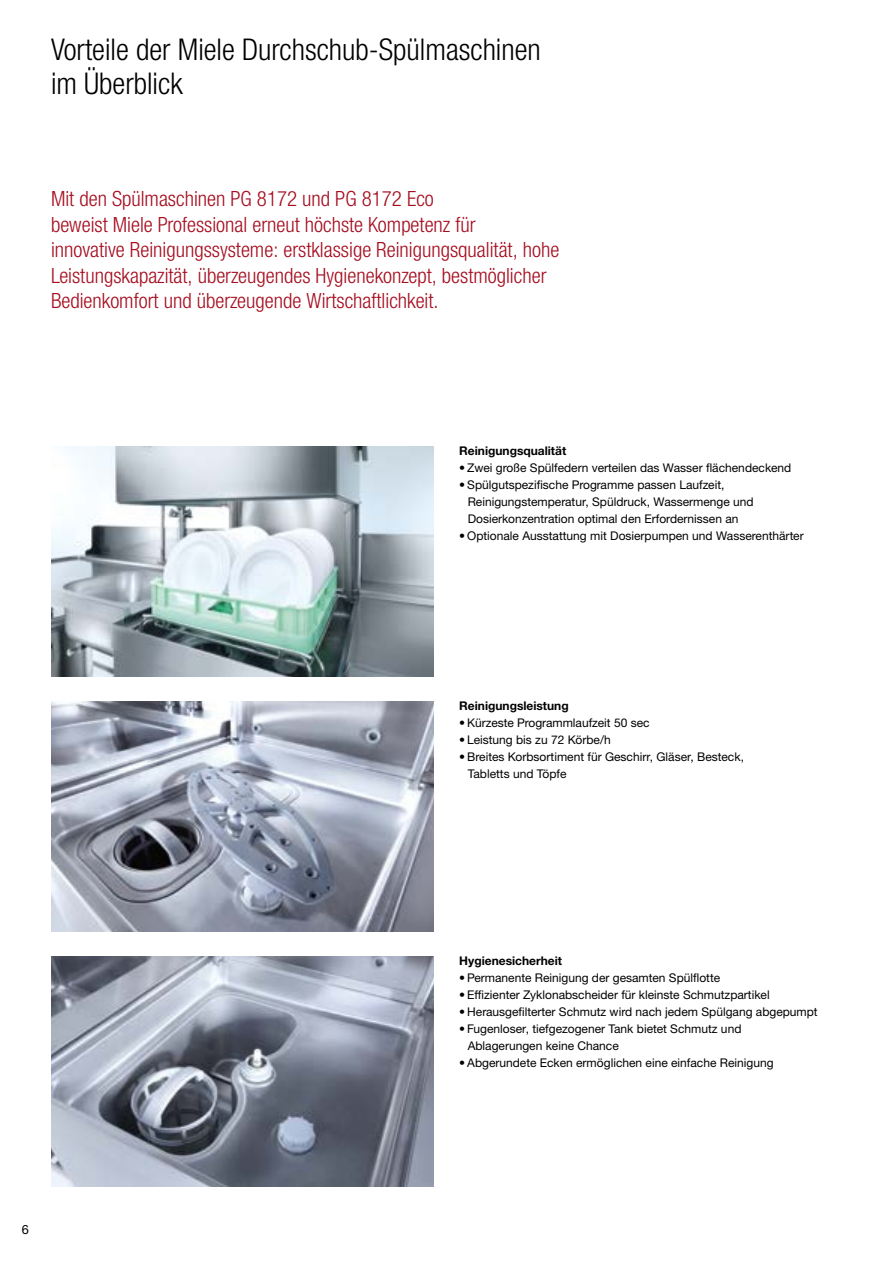
<style>
.page{position:relative;width:893px;height:1263px;background:#fff}
.page>*{position:absolute;margin:0;border:0;box-sizing:border-box;transform-origin:0 0}
.t1{font:300 condensed 30px/34px "Helvetica Neue LTW1 G";color:#000}
.t2{font:300 condensed 21px/25.5px "Helvetica Neue LTW1 G";color:#a60d1f}
.t3{font:12.75px "Helvetica Neue LTW1 G";color:#000}
.t4{font:12px/17px "Helvetica Neue LTW1 G";color:#000}
.t5{font:700 12px "Helvetica Neue LTW1 G";color:#000}
</style>
<div class="page">
<img style="left:51px;top:446px;width:383px;height:230px">
<img style="left:51px;top:702px;width:383px;height:229px">
<img style="left:51px;top:957px;width:383px;height:229px">
<h1 class="t1" style="left:51px;top:32px;width:491px">Vorteile der Miele Durchschub-Spülmaschinen im Überblick</h1>
<p class="t2" style="left:51px;top:186px;width:510px">Mit den Spülmaschinen PG 8172 und PG 8172 Eco<br>beweist Miele Professional erneut höchste Kompetenz für<br>innovative Reinigungssysteme: erstklassige Reinigungsqualität, hohe Leistungskapazität, überzeugendes Hygienekonzept, bestmöglicher Bedienkomfort und überzeugende Wirtschaftlichkeit.</p>
<p class="t5" style="left:459px;top:443px;width:109px">Reinigungsqualität</p>
<p class="t4" style="left:459px;top:459px;width:334px">• Zwei große Spülfedern verteilen das Wasser flächendeckend</p>
<p class="t4" style="left:468px;top:476px;width:287px;text-indent:-9px">• Spülgutspezifische Programme passen Laufzeit,<br>Reinigungstemperatur, Spüldruck, Wassermenge und<br>Dosierkonzentration optimal den Erfordernissen an</p>
<p class="t4" style="left:459px;top:527px;width:346px">• Optionale Ausstattung mit Dosierpumpen und Wasserenthärter</p>
<p class="t5" style="left:459px;top:698px;width:111px">Reinigungsleistung</p>
<p class="t4" style="left:459px;top:714px;width:192px">• Kürzeste Programmlaufzeit 50 sec</p>
<p class="t4" style="left:459px;top:731px;width:153px">• Leistung bis zu 72 Körbe/h</p>
<p class="t4" style="left:468px;top:748px;width:278px;text-indent:-9px">• Breites Korbsortiment für Geschirr, Gläser, Besteck,<br>Tabletts und Töpfe</p>
<p class="t3" style="left:22px;top:1221px;width:9px">6</p>
<p class="t5" style="left:459px;top:954px;width:104px">Hygienesicherheit</p>
<p class="t4" style="left:459px;top:969px;width:262px">• Permanente Reinigung der gesamten Spülflotte</p>
<p class="t4" style="left:459px;top:986px;width:312px">• Effizienter Zyklonabscheider für kleinste Schmutzpartikel</p>
<p class="t4" style="left:459px;top:1003px;width:360px">• Herausgefilterter Schmutz wird nach jedem Spülgang abgepumpt</p>
<p class="t4" style="left:468px;top:1020px;width:275px;text-indent:-9px">• Fugenloser, tiefgezogener Tank bietet Schmutz und<br>Ablagerungen keine Chance</p>
<p class="t4" style="left:459px;top:1054px;width:316px">• Abgerundete Ecken ermöglichen eine einfache Reinigung</p>
</div>
